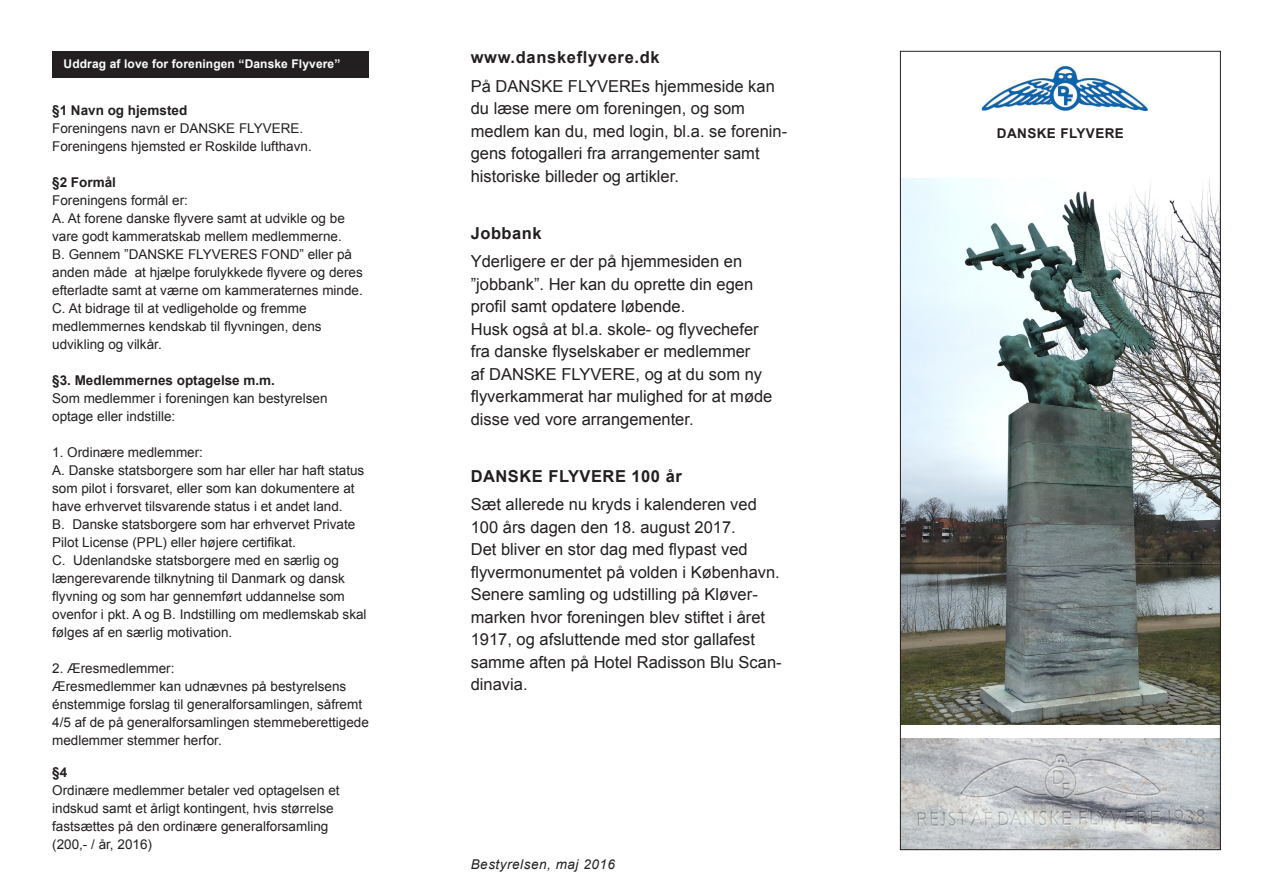
<style>
.page{position:relative;width:1263px;height:893px;background:#fff}
.page>*{position:absolute;margin:0;border:0;box-sizing:border-box;transform-origin:0 0}
.t1{font:16.5px/22.5px "Arial";color:#231f20}
.t2{font:700 16.5px "Arial";letter-spacing:.03em;color:#231f20}
.t3{font:13.5px/18px "Arial";color:#231f20}
.t4{font:700 13.5px "Arial";color:#231f20}
.t5{font:italic 13.5px "Arial";letter-spacing:.04em;color:#231f20}
.t6{font:700 13.5px "Arial";letter-spacing:.03em;color:#231f20}
.t7{font:700 12px "Arial";letter-spacing:.01em;color:#fff}
</style>
<div class="page">
<img style="left:902px;top:739px;width:317px;height:109px">
<img style="left:902px;top:179px;width:317px;height:546px">
<img style="left:981px;top:66px;width:167px;height:46px">
<div style="left:52px;top:51px;width:317px;height:27px;background:#231f20"></div>
<p class="t7" style="left:64px;top:56px;width:278px">Uddrag af love for foreningen “Danske Flyvere”</p>
<p class="t4" style="left:52px;top:101px;width:137px">§1 Navn og hjemsted</p>
<p class="t3" style="left:52px;top:120px;width:253px">Foreningens navn er DANSKE FLYVERE.</p>
<p class="t3" style="left:52px;top:138px;width:261px">Foreningens hjemsted er Roskilde lufthavn.</p>
<p class="t4" style="left:52px;top:173px;width:65px">§2 Formål</p>
<p class="t3" style="left:52px;top:192px;width:137px">Foreningens formål er:</p>
<p class="t3" style="left:52px;top:210px;width:294px">A. At forene danske flyvere samt at udvikle og be vare godt kammeratskab mellem medlemmerne.</p>
<p class="t3" style="left:52px;top:246px;width:312px">B. Gennem ”DANSKE FLYVERES FOND” eller på anden måde at hjælpe forulykkede flyvere og deres efterladte samt at værne om kammeraternes minde.</p>
<p class="t3" style="left:52px;top:300px;width:271px">C. At bidrage til at vedligeholde og fremme medlemmernes kendskab til flyvningen, dens udvikling og vilkår.</p>
<p class="t4" style="left:52px;top:371px;width:224px">§3. Medlemmernes optagelse m.m.</p>
<p class="t3" style="left:52px;top:390px;width:277px">Som medlemmer i foreningen kan bestyrelsen optage eller indstille:</p>
<p class="t3" style="left:52px;top:444px;width:152px">1. Ordinære medlemmer:</p>
<p class="t3" style="left:52px;top:462px;width:314px">A. Danske statsborgere som har eller har haft status som pilot i forsvaret, eller som kan dokumentere at have erhvervet tilsvarende status i et andet land.</p>
<p class="t3" style="left:52px;top:516px;width:305px">B. Danske statsborgere som har erhvervet Private<br>Pilot License (PPL) eller højere certifikat.</p>
<p class="t3" style="left:52px;top:552px;width:316px">C. Udenlandske statsborgere med en særlig og længerevarende tilknytning til Danmark og dansk flyvning og som har gennemført uddannelse som ovenfor i pkt. A og B. Indstilling om medlemskab skal følges af en særlig motivation.</p>
<p class="t3" style="left:52px;top:660px;width:124px">2. Æresmedlemmer:</p>
<p class="t3" style="left:52px;top:678px;width:318px">Æresmedlemmer kan udnævnes på bestyrelsens énstemmige forslag til generalforsamlingen, såfremt 4/5 af de på generalforsamlingen stemmeberettigede medlemmer stemmer herfor.</p>
<p class="t4" style="left:52px;top:763px;width:17px">§4</p>
<p class="t3" style="left:52px;top:781px;width:289px">Ordinære medlemmer betaler ved optagelsen et indskud samt et årligt kontingent, hvis størrelse fastsættes på den ordinære generalforsamling (200,- / år, 2016)</p>
<p class="t2" style="left:471px;top:47px;width:190px">www.danskeflyvere.dk</p>
<p class="t1" style="left:471px;top:75px;width:318px">På DANSKE FLYVEREs hjemmeside kan du læse mere om foreningen, og som medlem kan du, med login, bl.a. se forenin&shy;gens fotogalleri fra arrangementer samt historiske billeder og artikler.</p>
<p class="t2" style="left:471px;top:222px;width:72px">Jobbank</p>
<p class="t1" style="left:471px;top:250px;width:284px">Yderligere er der på hjemmesiden en ”jobbank”. Her kan du oprette din egen profil samt opdatere løbende.</p>
<p class="t1" style="left:471px;top:318px;width:289px">Husk også at bl.a. skole- og flyvechefer</p>
<p class="t1" style="left:471px;top:340px;width:281px">fra danske flyselskaber er medlemmer</p>
<p class="t1" style="left:471px;top:363px;width:303px">af DANSKE FLYVERE, og at du som ny flyverkammerat har mulighed for at møde disse ved vore arrangementer.</p>
<p class="t2" style="left:471px;top:465px;width:213px">DANSKE FLYVERE 100 år</p>
<p class="t1" style="left:471px;top:493px;width:288px">Sæt allerede nu kryds i kalenderen ved</p>
<p class="t1" style="left:471px;top:516px;width:267px">100 års dagen den 18. august 2017.</p>
<p class="t1" style="left:471px;top:538px;width:312px">Det bliver en stor dag med flypast ved flyvermonumentet på volden i København.<br>Senere samling og udstilling på Kløver&shy;marken hvor foreningen blev stiftet i året 1917, og afsluttende med stor gallafest samme aften på Hotel Radisson Blu Scan&shy;dinavia.</p>
<p class="t5" style="left:471px;top:855px;width:146px">Bestyrelsen, maj 2016</p>
<p class="t6" style="left:997px;top:124px;width:129px">DANSKE FLYVERE</p>
</div>
